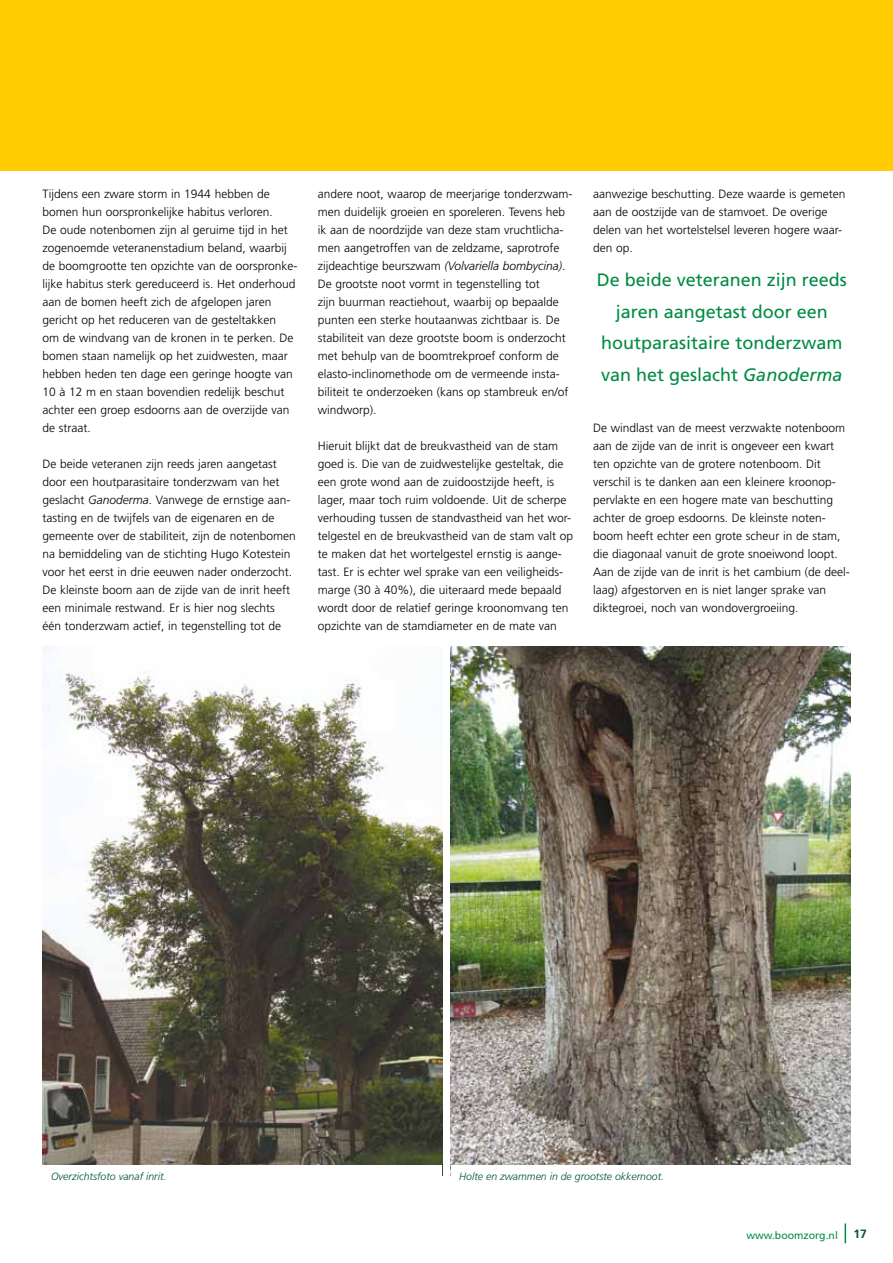
<style>
.page{position:relative;width:893px;height:1263px;background:#fff}
.page>*{position:absolute;margin:0;border:0;box-sizing:border-box;transform-origin:0 0}
.t1{font:18px/31.5px "Frutiger";color:#008b45;text-align:center}
.t2{font:300 12px/18px "Frutiger";color:#000}
.t3{font:700 12px "Frutiger";color:#00523c}
.t4{font:italic 300 10.5px "Frutiger";color:#00523c}
.t5{font:10.5px "Frutiger";color:#008b45}
.s1{font-style:italic}
</style>
<div class="page">
<svg style="left:845px;top:1223px;width:1px;height:20px"></svg>
<div style="left:0;top:0;width:893px;height:171px;background:#fecc00"></div>
<img style="left:43px;top:646px;width:399px;height:519px">
<img style="left:451px;top:646px;width:399px;height:519px">
<p class="t2" style="left:43px;top:185px;width:256px">Tijdens een zware storm in 1944 hebben de bomen hun oorspronkelijke habitus verloren.<br>De oude notenbomen zijn al geruime tijd in het zogenoemde veteranenstadium beland, waarbij de boomgrootte ten opzichte van de oorspronke&shy;lijke habitus sterk gereduceerd is. Het onderhoud aan de bomen heeft zich de afgelopen jaren gericht op het reduceren van de gesteltakken<br>om de windvang van de kronen in te perken. De bomen staan namelijk op het zuidwesten, maar hebben heden ten dage een geringe hoogte van 10 à 12 m en staan bovendien redelijk beschut achter een groep esdoorns aan de overzijde van de straat.</p>
<p class="t2" style="left:43px;top:455px;width:255px">De beide veteranen zijn reeds jaren aangetast door een houtparasitaire tonderzwam van het geslacht <span class="s1">Ganoderma</span>. Vanwege de ernstige aan&shy;tasting en de twijfels van de eigenaren en de gemeente over de stabiliteit, zijn de notenbomen na bemiddeling van de stichting Hugo Kotestein voor het eerst in drie eeuwen nader onderzocht.<br>De kleinste boom aan de zijde van de inrit heeft een minimale restwand. Er is hier nog slechts één tonderzwam actief, in tegenstelling tot de</p>
<p class="t2" style="left:318px;top:185px;width:256px">andere noot, waarop de meerjarige tonderzwam&shy;men duidelijk groeien en sporeleren. Tevens heb ik aan de noordzijde van deze stam vruchtlicha&shy;men aangetroffen van de zeldzame, saprotrofe zijdeachtige beurszwam <span class="s1">(Volvariella bombycina)</span>.<br>De grootste noot vormt in tegenstelling tot<br>zijn buurman reactiehout, waarbij op bepaalde punten een sterke houtaanwas zichtbaar is. De stabiliteit van deze grootste boom is onderzocht met behulp van de boomtrekproef conform de elasto-inclinomethode om de vermeende insta&shy;biliteit te onderzoeken (kans op stambreuk en/of windworp).</p>
<p class="t2" style="left:318px;top:437px;width:257px">Hieruit blijkt dat de breukvastheid van de stam goed is. Die van de zuidwestelijke gesteltak, die een grote wond aan de zuidoostzijde heeft, is lager, maar toch ruim voldoende. Uit de scherpe verhouding tussen de standvastheid van het wor&shy;telgestel en de breukvastheid van de stam valt op te maken dat het wortelgestel ernstig is aange&shy;tast. Er is echter wel sprake van een veiligheids&shy;marge (30 à 40%), die uiteraard mede bepaald wordt door de relatief geringe kroonomvang ten opzichte van de stamdiameter en de mate van</p>
<p class="t2" style="left:593px;top:185px;width:254px">aanwezige beschutting. Deze waarde is gemeten aan de oostzijde van de stamvoet. De overige delen van het wortelstelsel leveren hogere waar&shy;den op.</p>
<h1 class="t1" style="left:597px;top:264px;width:252px">De beide veteranen zijn reeds jaren aangetast door een houtparasitaire tonderzwam van het geslacht <span class="s1">Ganoderma</span></h1>
<p class="t2" style="left:593px;top:419px;width:258px">De windlast van de meest verzwakte notenboom aan de zijde van de inrit is ongeveer een kwart ten opzichte van de grotere notenboom. Dit verschil is te danken aan een kleinere kroonop&shy;pervlakte en een hogere mate van beschutting achter de groep esdoorns. De kleinste noten&shy;boom heeft echter een grote scheur in de stam, die diagonaal vanuit de grote snoeiwond loopt.<br>Aan de zijde van de inrit is het cambium (de deel&shy;laag) afgestorven en is niet langer sprake van diktegroei, noch van wondovergroeiing.</p>
<p class="t4" style="left:51px;top:1170px;width:117px">Overzichtsfoto vanaf inrit.</p>
<p class="t4" style="left:459px;top:1170px;width:206px">Holte en zwammen in de grootste okkernoot.</p>
<p class="t5" style="left:746px;top:1229px;width:93px">www.boomzorg.nl</p>
<p class="t3" style="left:853px;top:1227px;width:15px">17</p>
</div>
